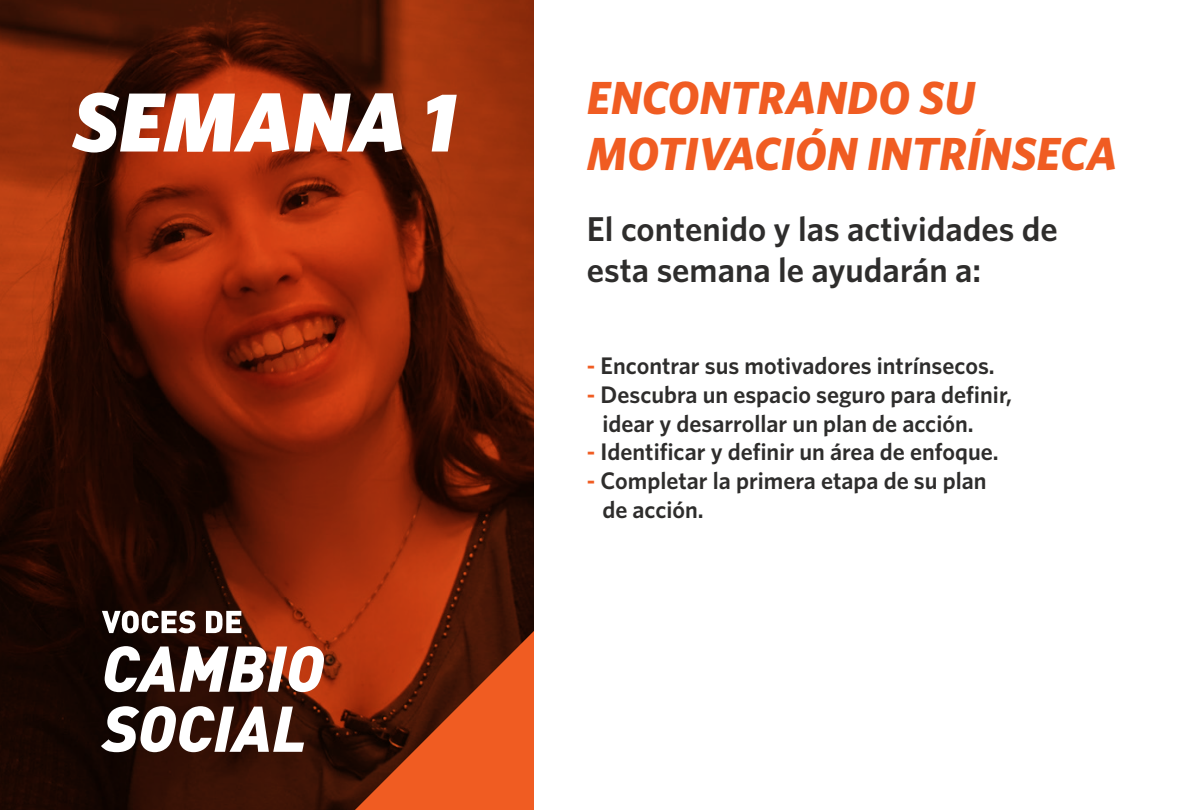
<style>
.page{position:relative;width:1188px;height:810px;background:#fff}
.page>*{position:absolute;margin:0;border:0;box-sizing:border-box;transform-origin:0 0}
.t1{font:italic 900 84px "Whitney";color:#fff}
.t2{font:italic 700 46.5px/55.8px "Whitney";color:#f05c22}
.t3{font:600 34.5px/41.4px "Whitney";color:#2e2d2c}
.t4{font:600 24px/28.8px "Whitney";color:#2e2d2c}
.s1{color:#f05c22}
</style>
<div class="page">
<svg style="left:0;top:0;width:534px;height:810px;background:#681e08"></svg>
<svg style="left:355px;top:631px;width:179px;height:179px;background:#a93c15"></svg>
<svg style="left:102px;top:611px;width:93px;height:22px"></svg>
<svg style="left:206px;top:611px;width:35px;height:22px"></svg>
<svg style="left:105px;top:646px;width:219px;height:46px"></svg>
<svg style="left:101px;top:706px;width:203px;height:46px"></svg>
<h1 class="t1" style="left:73px;top:66px;width:385px">SEMANA 1</h1>
<h2 class="t2" style="left:587px;top:69px;width:532px">ENCONTRANDO SU<br>MOTIVACIÓN INTRÍNSECA</h2>
<h3 class="t3" style="left:587px;top:207px;width:472px">El contenido y las actividades de esta semana le ayudarán a:</h3>
<p class="t4" style="left:587px;top:351px;width:409px"><span class="s1">-</span> Encontrar sus motivadores intrínsecos.</p>
<p class="t4" style="left:602px;top:380px;width:411px;text-indent:-15px"><span class="s1">-</span> Descubra un espacio seguro para definir, idear y desarrollar un plan de acción.</p>
<p class="t4" style="left:587px;top:437px;width:413px"><span class="s1">-</span> Identificar y definir un área de enfoque.</p>
<p class="t4" style="left:602px;top:466px;width:386px;text-indent:-15px"><span class="s1">-</span> Completar la primera etapa de su plan de acción.</p>
</div>
